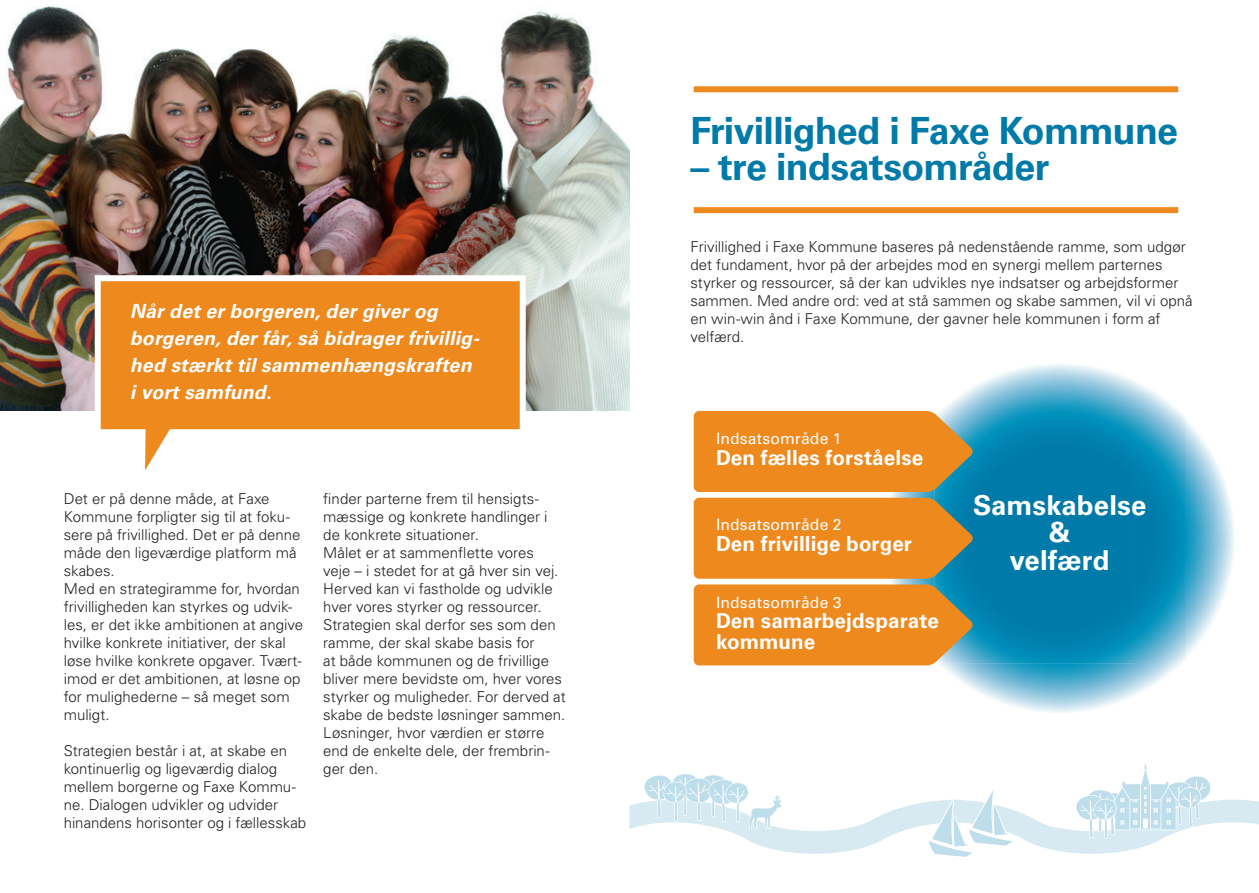
<style>
.page{position:relative;width:1259px;height:893px;background:#fff}
.page>*{position:absolute;margin:0;border:0;box-sizing:border-box;transform-origin:0 0}
.t1{font:700 37.5px "Univers LT Std";letter-spacing:-.02em;color:#007aa9}
.t2{font:700 27.45px/27.5px "Univers LT Std";letter-spacing:.005em;color:#fff;text-align:center}
.t3{font:700 20.7px/20.7px "Univers LT Std";letter-spacing:.005em;color:#fff}
.t4{font:italic 700 19.5px/27px "Univers LT Std";letter-spacing:.005em;color:#fff}
.t5{font:15.75px "Univers LT Std";letter-spacing:.01em;color:#fff}
.t6{font:300 15px/18px "Univers LT Std";color:#231f20}
</style>
<div class="page">
<img style="left:0;top:6px;width:629px;height:404px">
<svg style="left:92px;top:272px;width:437px;height:198px"></svg>
<img style="left:934px;top:364px;width:200px;height:299px">
<img style="left:1134px;top:381px;width:50px;height:313px">
<img style="left:884px;top:492px;width:50px;height:6px">
<img style="left:1184px;top:416px;width:50px;height:244px">
<img style="left:942px;top:663px;width:193px;height:50px">
<svg style="left:693px;top:411px;width:280px;height:81px;background:#e28c2a"></svg>
<svg style="left:693px;top:498px;width:280px;height:167px;background:#de8d2f"></svg>
<div style="left:693px;top:207px;width:485px;height:6px;background:#ed891d"></div>
<div style="left:693px;top:86px;width:485px;height:6px;background:#ed891d"></div>
<svg style="left:629px;top:764px;width:630px;height:93px"></svg>
<h3 class="t4" style="left:130px;top:298px;width:351px">Når det er borgeren, der giver og borgeren, der får, så bidrager frivillig&shy;hed stærkt til sammenhængskraften i vort samfund.</h3>
<p class="t6" style="left:64px;top:490px;width:241px">Det er på denne måde, at Faxe<br>Kommune forpligter sig til at foku&shy;sere på frivillighed. Det er på denne måde den ligeværdige platform må skabes.<br>Med en strategiramme for, hvordan frivilligheden kan styrkes og udvik&shy;les, er det ikke ambitionen at angive hvilke konkrete initiativer, der skal løse hvilke konkrete opgaver. Tvært&shy;imod er det ambitionen, at løsne op for mulighederne – så meget som muligt.</p>
<p class="t6" style="left:64px;top:742px;width:244px">Strategien består i at, at skabe en kontinuerlig og ligeværdig dialog mellem borgerne og Faxe Kommu&shy;ne. Dialogen udvikler og udvider hinandens horisonter og i fællesskab</p>
<p class="t6" style="left:323px;top:490px;width:244px">finder parterne frem til hensigts&shy;mæssige og konkrete handlinger i de konkrete situationer.<br>Målet er at sammenflette vores<br>veje – i stedet for at gå hver sin vej.<br>Herved kan vi fastholde og udvikle hver vores styrker og ressourcer.<br>Strategien skal derfor ses som den ramme, der skal skabe basis for<br>at både kommunen og de frivillige bliver mere bevidste om, hver vores styrker og muligheder. For derved at skabe de bedste løsninger sammen.<br>Løsninger, hvor værdien er større end de enkelte dele, der frembrin&shy;ger den.</p>
<h1 class="t1" style="left:690px;top:109px;width:489px">Frivillighed i Faxe Kommune</h1>
<h1 class="t1" style="left:690px;top:145px;width:360px">– tre indsatsområder</h1>
<p class="t6" style="left:690px;top:238px;width:504px">Frivillighed i Faxe Kommune baseres på nedenstående ramme, som udgør det fundament, hvor på der arbejdes mod en synergi mellem parternes styrker og ressourcer, så der kan udvikles nye indsatser og arbejdsformer sammen. Med andre ord: ved at stå sammen og skabe sammen, vil vi opnå en win-win ånd i Faxe Kommune, der gavner hele kommunen i form af velfærd.</p>
<p class="t5" style="left:716px;top:429px;width:127px">Indsatsområde 1</p>
<h3 class="t3" style="left:716px;top:447px;width:209px">Den fælles forståelse</h3>
<p class="t5" style="left:716px;top:515px;width:127px">Indsatsområde 2</p>
<h3 class="t3" style="left:716px;top:533px;width:197px">Den frivillige borger</h3>
<p class="t5" style="left:716px;top:593px;width:127px">Indsatsområde 3</p>
<h3 class="t3" style="left:716px;top:611px;width:224px">Den samarbejdsparate kommune</h3>
<h2 class="t2" style="left:973px;top:491px;width:175px">Samskabelse &amp;<br>velfærd</h2>
</div>
